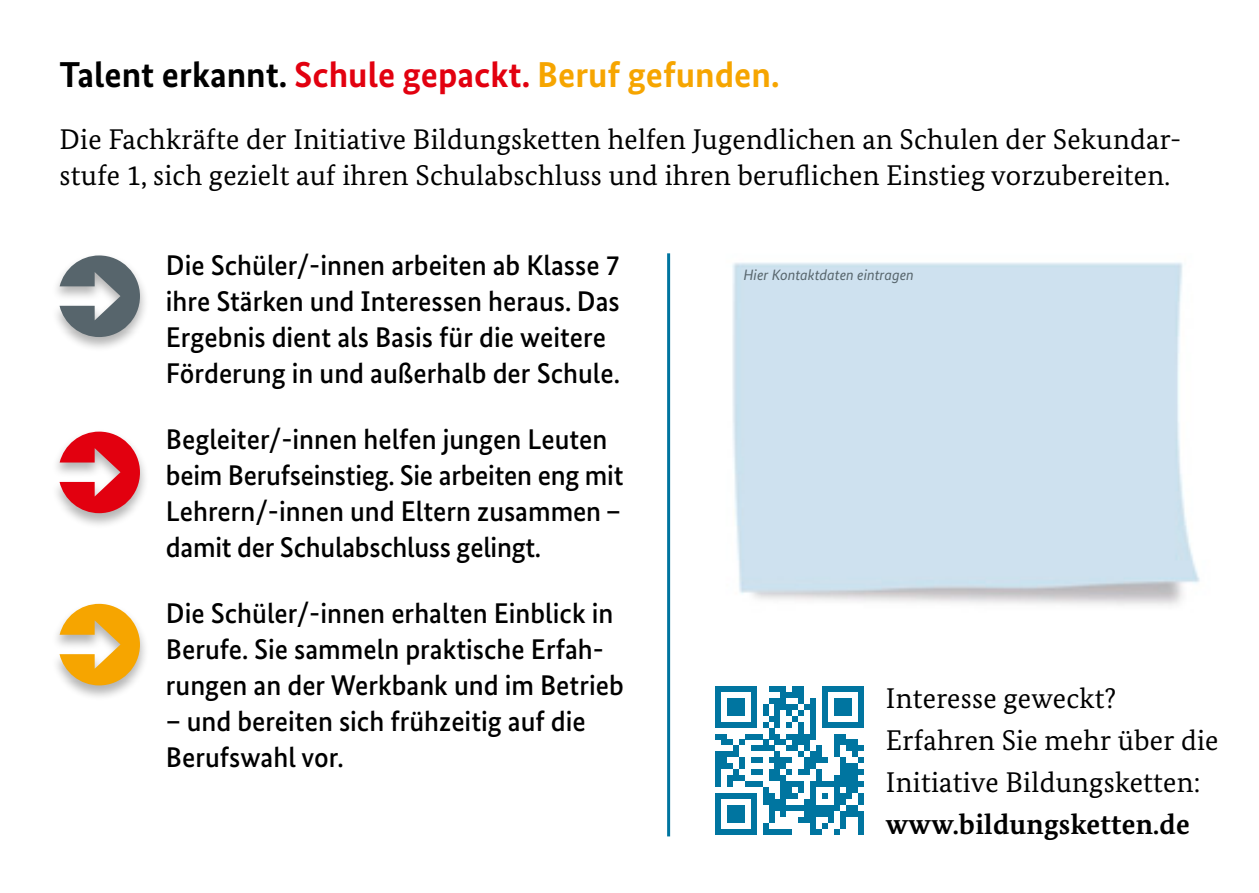
<style>
.page{position:relative;width:1259px;height:893px;background:#fff}
.page>*{position:absolute;margin:0;border:0;box-sizing:border-box;transform-origin:0 0}
.t1{font:700 36px "Bundes Sans";color:#000}
.t2{font:500 28.5px/36px "Bundes Sans";color:#000}
.t3{font:28.5px/36px "Bundes Serif";letter-spacing:.01em;color:#000}
.t4{font:700 28.5px "Bundes Serif";letter-spacing:.01em;color:#000}
.t5{font:italic 15px "Bundes Sans";color:#57656c}
.s1{color:#e2000f}
.s2{color:#f6a500}
</style>
<div class="page">
<div style="left:51px;top:252px;width:97px;height:100px;background:#000;opacity:.3"></div>
<svg style="left:60px;top:255px;width:80px;height:82px"></svg>
<div style="left:51px;top:428px;width:97px;height:101px;background:#000;opacity:.3"></div>
<svg style="left:60px;top:432px;width:80px;height:81px"></svg>
<div style="left:51px;top:600px;width:97px;height:101px;background:#000;opacity:.3"></div>
<svg style="left:60px;top:604px;width:80px;height:81px"></svg>
<img style="left:732px;top:262px;width:468px;height:344px">
<hr style="left:667px;top:253px;width:3px;height:583px;background:#0075a0">
<svg style="left:715px;top:686px;width:149px;height:149px"></svg>
<h2 class="t1" style="left:60px;top:53px;width:721px">Talent erkannt. <span class="s1">Schule gepackt.</span> <span class="s2">Beruf gefunden.</span></h2>
<p class="t3" style="left:60px;top:121px;width:1123px">Die Fachkräfte der Initiative Bildungsketten helfen Jugendlichen an Schulen der Sekundar&shy;stufe 1, sich gezielt auf ihren Schulabschluss und ihren beruflichen Einstieg vorzubereiten.</p>
<p class="t2" style="left:166px;top:247px;width:456px">Die Schüler/-innen arbeiten ab Klasse 7 ihre Stärken und Interessen heraus. Das Ergebnis dient als Basis für die weitere Förderung in und außerhalb der Schule.</p>
<p class="t2" style="left:166px;top:421px;width:459px">Begleiter/-innen helfen jungen Leuten beim Berufseinstieg. Sie arbeiten eng mit Lehrern/-innen und Eltern zusammen – damit der Schulabschluss gelingt.</p>
<p class="t2" style="left:166px;top:595px;width:459px">Die Schüler/-innen erhalten Einblick in<br>Berufe. Sie sammeln praktische Erfah&shy;rungen an der Werkbank und im Betrieb</p>
<p class="t2" style="left:166px;top:703px;width:421px">– und bereiten sich frühzeitig auf die<br>Berufswahl vor.</p>
<p class="t5" style="left:743px;top:265px;width:172px">Hier Kontaktdaten eintragen</p>
<p class="t3" style="left:886px;top:679px;width:232px">Interesse geweckt?</p>
<p class="t3" style="left:886px;top:718px;width:334px;line-height:42px">Erfahren Sie mehr über die<br>Initiative Bildungsketten:</p>
<p class="t4" style="left:886px;top:806px;width:305px">www.bildungsketten.de</p>
</div>
